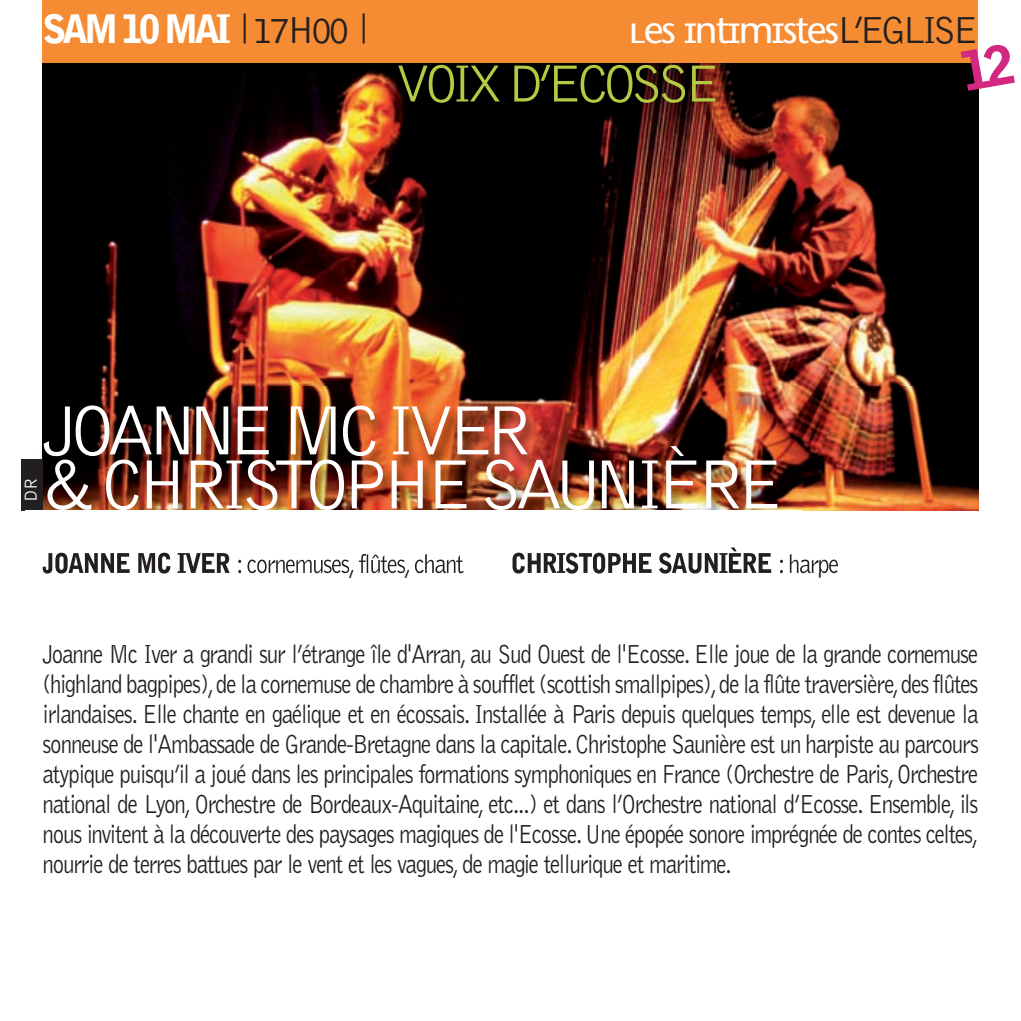
<style>
.page{position:relative;width:1021px;height:1021px;background:#fff}
.page>*{position:absolute;margin:0;border:0;box-sizing:border-box;transform-origin:0 0}
.t1{font:300 72px/54px "Bell Gothic";letter-spacing:-.11em;color:#fff}
.t2{font:300 54px "Bell Gothic";letter-spacing:-.11em;color:#b4ca43}
.t3{font:39px "Migraine Sans";letter-spacing:-.055em;color:#fff}
.t4{font:900 39px "Bell Gothic";letter-spacing:-.11em;color:#fff}
.t5{font:300 27px/30px "Bell Gothic";letter-spacing:-.05em;color:#231f20;text-align:justify;scale:.85 1}
.t6{font:300 18px "Bell Gothic";color:#fff}
.s1{font-weight:300;color:#231f20}
.s2{font-family:"Bell Gothic";font-weight:300;color:#231f20}
</style>
<div class="page">
<img style="left:21px;top:0;width:958px;height:573px">
<svg style="left:960px;top:43px;width:19px;height:48px"></svg>
<h3 class="t4" style="left:43px;top:15px;width:326px">SAM 10 MAI <sup>|</sup> <span class="s1">17H00</span> <sup>|</sup></h3>
<h3 class="t3" style="left:628px;top:7px;width:351px">Les Intimistes<span class="s2">L’EGLISE</span></h3>
<h2 class="t2" style="left:395px;top:63px;width:327px">VOIX D’ECOSSE</h2>
<h1 class="t1" style="left:43px;top:408px;width:743px">JOANNE MC IVER<br>&amp; CHRISTOPHE SAUNIÈRE</h1>
<p class="t6" style="left:24px;top:502px;width:26px;rotate:-90deg">DR</p>
<p class="t5" style="left:43px;top:640px;width:1103px">Joanne Mc Iver a grandi sur l’étrange île d'Arran, au Sud Ouest de l'Ecosse. Elle joue de la grande cornemuse (highland bagpipes), de la cornemuse de chambre à soufflet (scottish smallpipes), de la flûte traversière, des flûtes irlandaises. Elle chante en gaélique et en écossais. Installée à Paris depuis quelques temps, elle est devenue la sonneuse de l'Ambassade de Grande-Bretagne dans la capitale. Christophe Saunière est un harpiste au parcours atypique puisqu’il a joué dans les principales formations symphoniques en France (Orchestre de Paris, Orchestre national de Lyon, Orchestre de Bordeaux-Aquitaine, etc...) et dans l’Orchestre national d’Ecosse. Ensemble, ils nous invitent à la découverte des paysages magiques de l'Ecosse. Une épopée sonore imprégnée de contes celtes, nourrie de terres battues par le vent et les vagues, de magie tellurique et maritime.</p>
</div>
